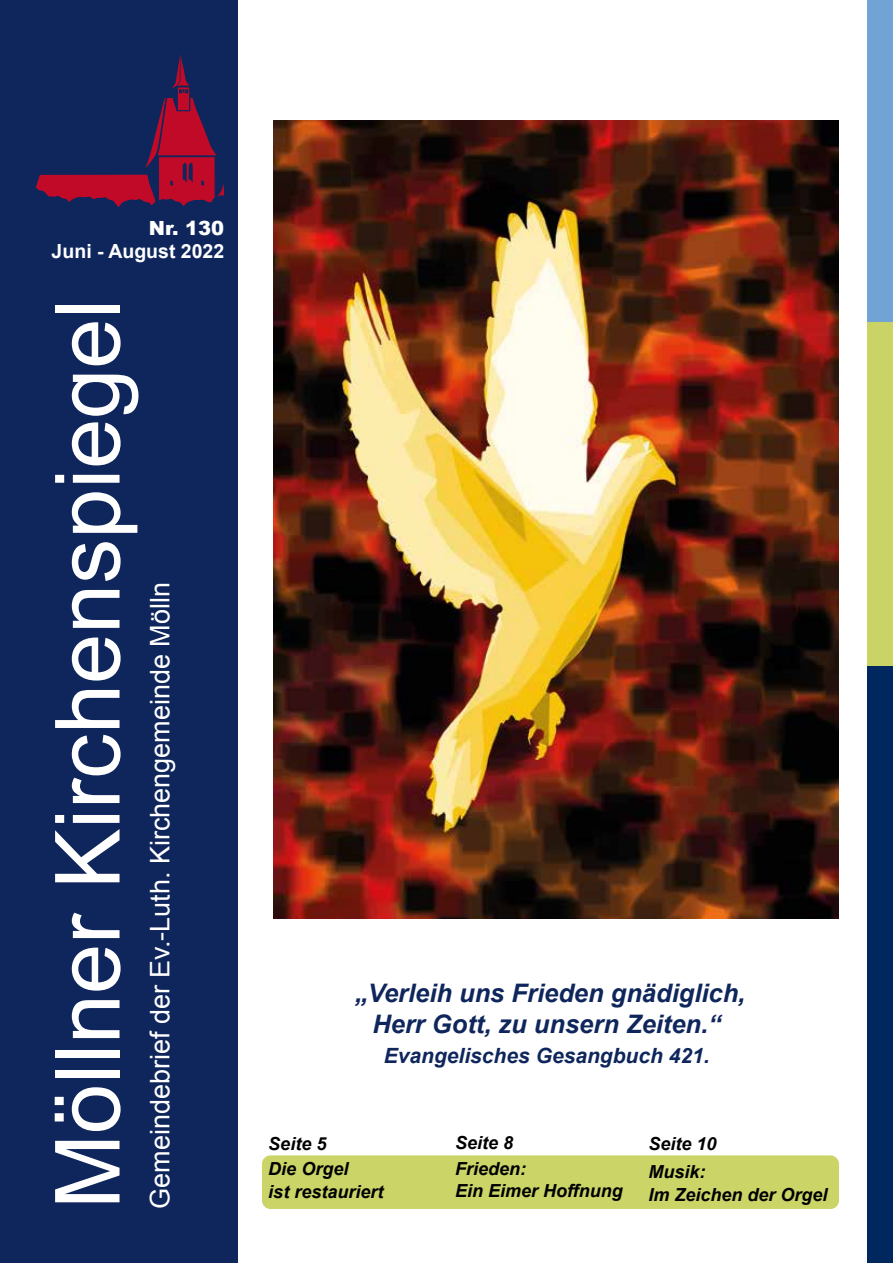
<style>
.page{position:relative;width:893px;height:1263px;background:#fff}
.page>*{position:absolute;margin:0;border:0;box-sizing:border-box;transform-origin:0 0}
.t1{font:90px "Arial";color:#fff}
.t2{font:27px "Arial";color:#fff}
.t3{font:italic 700 25.5px/30.6px "Arial";color:#0f265c;text-align:center}
.t4{font:italic 700 21px "Arial";color:#0f265c}
.t5{font:700 19.5px "Arial";color:#fff}
.t6{font:900 19.5px "Arial";color:#fff}
.t7{font:italic 700 18px/25.5px "Arial";color:#000}
</style>
<div class="page">
<div style="left:262px;top:1155px;width:577px;height:54px;background:#cad467;border-radius:9px"></div>
<div style="left:0;top:0;width:237px;height:1263px;background:#0f265c"></div>
<div style="left:868px;top:662px;width:25px;height:601px;background:#00275e"></div>
<div style="left:868px;top:321px;width:25px;height:345px;background:#cad366"></div>
<div style="left:868px;top:0;width:25px;height:321px;background:#71a3d4"></div>
<svg style="left:36px;top:54px;width:188px;height:153px"></svg>
<img style="left:274px;top:121px;width:565px;height:797px">
<p class="t6" style="left:149px;top:214px;width:77px">Nr. 130</p>
<p class="t5" style="left:52px;top:239px;width:174px">Juni - August 2022</p>
<h1 class="t1" style="left:29px;top:1209px;width:912px;rotate:-90deg">Möllner Kirchenspiegel</h1>
<h2 class="t2" style="left:142px;top:1209px;width:628px;rotate:-90deg">Gemeindebrief der Ev.-Luth. Kirchengemeinde Mölln</h2>
<h3 class="t3" style="left:355px;top:979px;width:392px">„Verleih uns Frieden gnädiglich,<br>Herr Gott, zu unsern Zeiten.“</h3>
<p class="t4" style="left:384px;top:1041px;width:327px">Evangelisches Gesangbuch 421.</p>
<p class="t7" style="left:268px;top:1131px;width:82px">Seite 5<br>Die Orgel</p>
<p class="t7" style="left:268px;top:1179px;width:117px">ist restauriert</p>
<p class="t7" style="left:455px;top:1131px;width:73px">Seite 8<br>Frieden:</p>
<p class="t7" style="left:455px;top:1179px;width:169px">Ein Eimer Hoffnung</p>
<p class="t7" style="left:648px;top:1130px;width:70px;line-height:28.5px">Seite 10<br>Musik:</p>
<p class="t7" style="left:648px;top:1182px;width:181px">Im Zeichen der Orgel</p>
</div>
